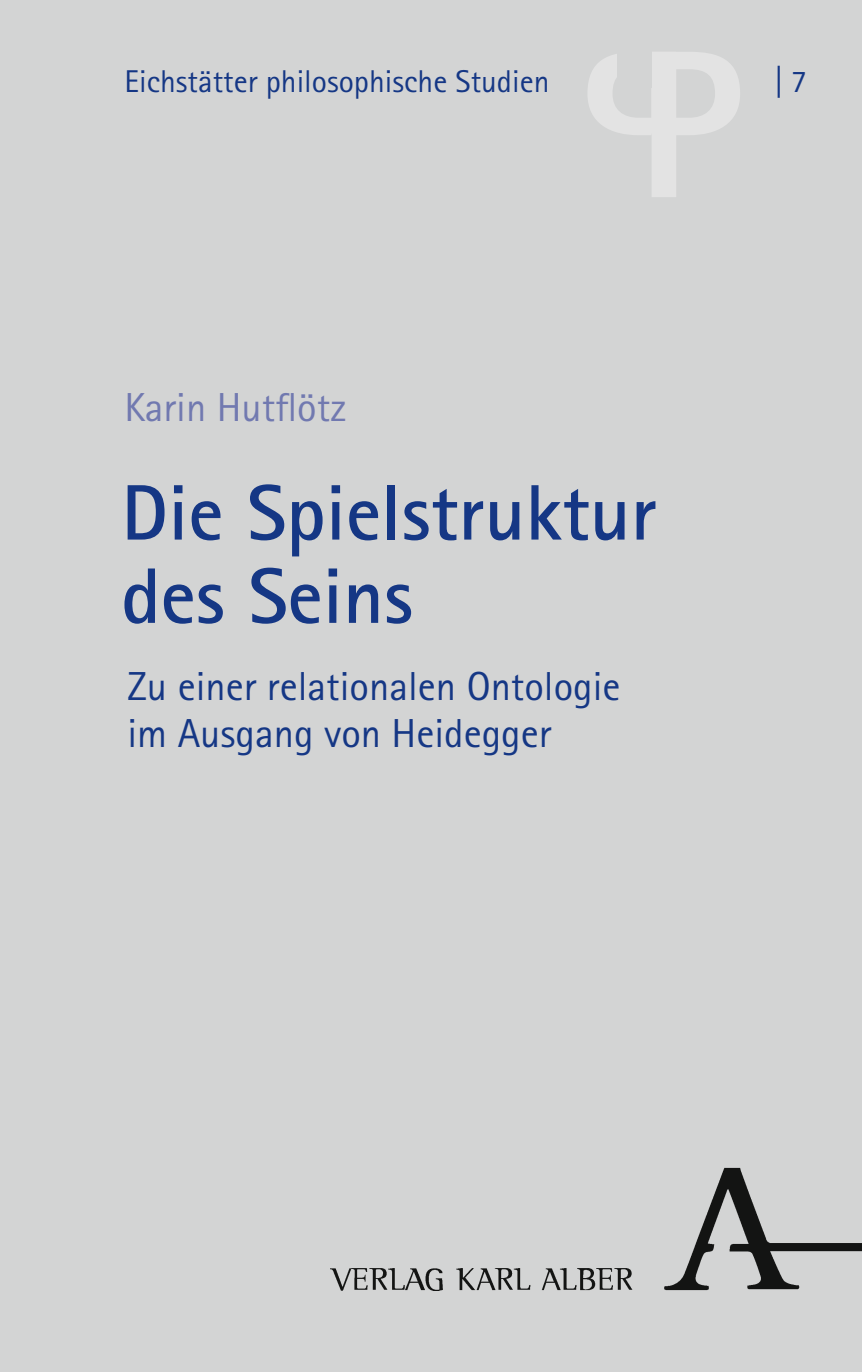
<style>
.page{position:relative;width:862px;height:1372px;background:#fff}
.page>*{position:absolute;margin:0;border:0;box-sizing:border-box;transform-origin:0 0}
.t1{font:700 78.75px/83.2px "Rotis Sans Serif Pro";color:#153785}
.t2{font:40.5px/47.2px "Rotis Sans Serif Pro";color:#153785}
.t3{font:40.5px "Rotis Sans Serif Pro";color:#7179b0}
.t4{font:31.5px "Rotis Sans Serif Pro";color:#153785}
</style>
<div class="page">
<div style="left:0;top:0;width:861px;height:1371px;background:#d3d4d4"></div>
<img style="left:331px;top:1167px;width:530px;height:123px">
<svg style="left:588px;top:52px;width:151px;height:145px"></svg>
<div style="left:616px;top:25px;width:35px;height:62px;background:#d3d4d4"></div>
<p class="t4" style="left:124px;top:63px;width:426px">Eichstätter philosophische Studien</p>
<p class="t4" style="left:774px;top:63px;width:34px">| 7</p>
<p class="t3" style="left:124px;top:383px;width:224px">Karin Hutflötz</p>
<h1 class="t1" style="left:121px;top:470px;width:537px">Die Spielstruktur des Seins</h1>
<p class="t2" style="left:127px;top:662px;width:494px">Zu einer relationalen Ontologie im Ausgang von Heidegger</p>
</div>
